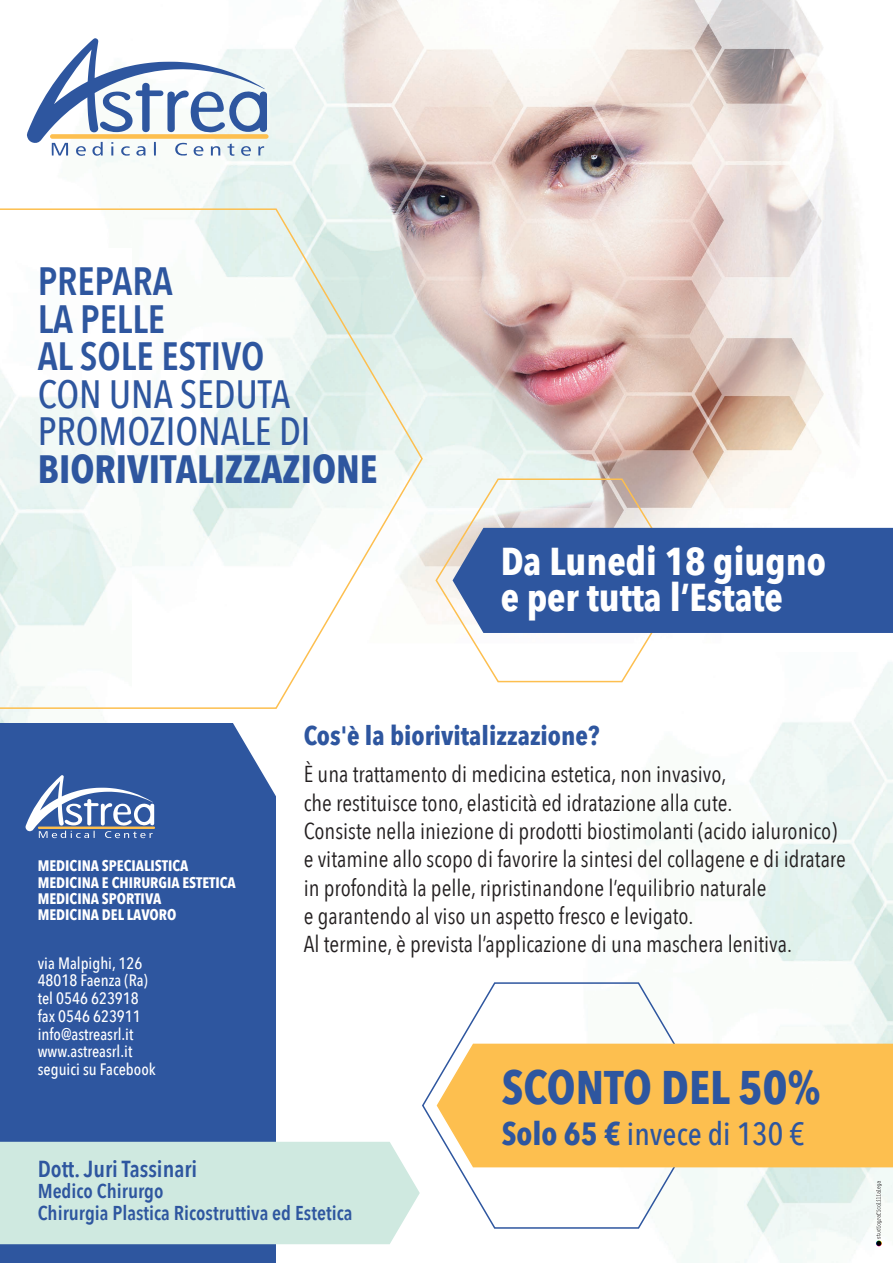
<style>
.page{position:relative;width:893px;height:1263px;background:#fff}
.page>*{position:absolute;margin:0;border:0;box-sizing:border-box;transform-origin:0 0}
.t1{font:700 47.1px "Avenir Next Condensed";color:#2e569f}
.t2{font:600 39.45px/37.5px "Avenir Next Condensed";color:#2e569f}
.t3{font:500 39.45px/37.5px "Avenir Next Condensed";color:#2e569f}
.t4{font:700 39.45px "Avenir Next Condensed";color:#2e569f}
.t5{font:700 38.85px/36px "Avenir Next Condensed";color:#fff}
.t6{font:500 32.1px "Avenir Next Condensed";color:#2e569f}
.t7{font:700 26.55px "Avenir Next Condensed";color:#2e569f}
.t8{font:600 23.1px "Avenir Next Condensed";color:#2e569f}
.t9{font:22.95px/28.3px "Avenir Next Condensed";color:#231f20}
.t10{font:600 20.1px/21.6px "Avenir Next Condensed";color:#2e569f}
.t11{font:500 16.5px/17.7px "Avenir Next Condensed";color:#fff}
.t12{font:700 15.15px/16.5px "Avenir Next Condensed";color:#fff}
.s1{font-weight:700}
</style>
<div class="page">
<img style="left:96px;top:0;width:797px;height:724px">
<img style="left:0;top:710px;width:131px;height:14px">
<div style="left:0;top:724px;width:276px;height:539px;background:#2e569f"></div>
<svg style="left:232px;top:643px;width:661px;height:153px"></svg>
<svg style="left:27px;top:38px;width:240px;height:118px"></svg>
<div style="left:50px;top:134px;width:219px;height:5px;background:#fdbf4f;border-radius:2px"></div>
<svg style="left:0;top:207px;width:424px;height:503px"></svg>
<svg style="left:26px;top:775px;width:128px;height:63px"></svg>
<hr style="left:38px;top:826px;width:117px;height:3px;background:#fdbf4f">
<div style="left:0;top:1142px;width:420px;height:102px;background:#cfe9e0"></div>
<img style="left:552px;top:653px;width:341px;height:610px">
<svg style="left:422px;top:981px;width:290px;height:248px"></svg>
<div style="left:436px;top:1042px;width:457px;height:126px;background:#fdbf4f"></div>
<svg style="left:434px;top:477px;width:251px;height:206px"></svg>
<div style="left:453px;top:528px;width:440px;height:105px;background:#2e569f"></div>
<svg style="left:876px;top:1181px;width:6px;height:65px"></svg>
<h2 class="t2" style="left:38px;top:262px;width:228px">PREPARA<br>LA PELLE<br>AL SOLE ESTIVO</h2>
<h2 class="t3" style="left:38px;top:375px;width:274px">CON UNA SEDUTA<br>PROMOZIONALE DI</h2>
<h2 class="t4" style="left:38px;top:445px;width:341px">BIORIVITALIZZAZIONE</h2>
<h3 class="t5" style="left:501px;top:543px;width:327px">Da Lunedi 18 giugno e per tutta l’Estate</h3>
<p class="t12" style="left:38px;top:857px;width:200px">MEDICINA SPECIALISTICA<br>MEDICINA E CHIRURGIA ESTETICA<br>MEDICINA SPORTIVA<br>MEDICINA DEL LAVORO</p>
<p class="t11" style="left:38px;top:954px;width:120px">via Malpighi, 126<br>48018 Faenza (Ra) tel 0546 623918 fax 0546 623911 info@astreasrl.it www.astreasrl.it seguici su Facebook</p>
<p class="t7" style="left:304px;top:719px;width:297px">Cos'è la biorivitalizzazione?</p>
<p class="t9" style="left:304px;top:759px;width:544px">È una trattamento di medicina estetica, non invasivo,<br>che restituisce tono, elasticità ed idratazione alla cute.<br>Consiste nella iniezione di prodotti biostimolanti (acido ialuronico) e vitamine allo scopo di favorire la sintesi del collagene e di idratare in profondità la pelle, ripristinandone l’equilibrio naturale<br>e garantendo al viso un aspetto fresco e levigato.<br>Al termine, è prevista l’applicazione di una maschera lenitiva.</p>
<h1 class="t1" style="left:502px;top:1058px;width:320px">SCONTO DEL 50%</h1>
<h3 class="t6" style="left:502px;top:1114px;width:304px"><span class="s1">Solo 65 €</span> invece di 130 €</h3>
<p class="t8" style="left:38px;top:1148px;width:161px">Dott. Juri Tassinari</p>
<p class="t10" style="left:38px;top:1180px;width:316px">Medico Chirurgo<br>Chirurgia Plastica Ricostruttiva ed Estetica</p>
</div>
